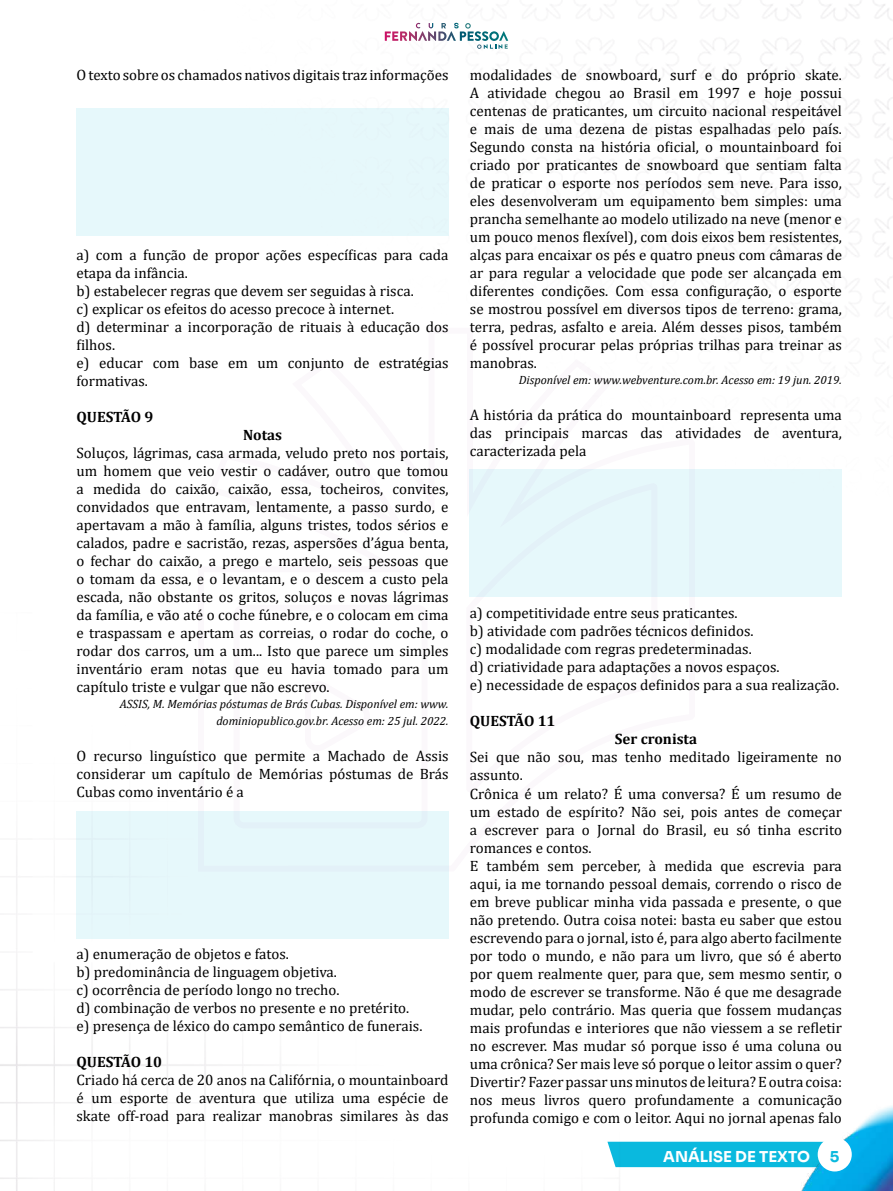
<style>
.page{position:relative;width:893px;height:1191px;background:#fff}
.page>*{position:absolute;margin:0;border:0;box-sizing:border-box;transform-origin:0 0}
.t1{font:15px/18px "Cambria";color:#000;text-align:justify}
.t2{font:700 15px "Cambria";color:#000}
.t3{font:15px "Sora";color:#fff}
.t4{font:15px "Sora";color:#0ab9de}
.t5{font:italic 12px/16.5px "Cambria";color:#000;text-align:right}
</style>
<div class="page">
<img style="left:0;top:0;width:893px;height:1191px">
<svg style="left:195px;top:325px;width:505px;height:548px"></svg>
<svg style="left:409px;top:23px;width:99px;height:26px"></svg>
<div style="left:77px;top:108px;width:372px;height:128px;background:#e6f8fb"></div>
<div style="left:77px;top:811px;width:372px;height:127px;background:#e6f8fb"></div>
<div style="left:470px;top:469px;width:372px;height:128px;background:#e6f8fb"></div>
<p class="t1" style="left:77px;top:66px;width:374px">O texto sobre os chamados nativos digitais traz informações</p>
<p class="t1" style="left:77px;top:246px;width:374px;text-align:left">a) com a função de propor ações específicas para cada etapa da infância.<br>b) estabelecer regras que devem ser seguidas à risca.<br>c) explicar os efeitos do acesso precoce à internet.<br>d) determinar a incorporação de rituais à educação dos filhos.<br>e) educar com base em um conjunto de estratégias formativas.</p>
<p class="t2" style="left:77px;top:406px;width:78px">QUESTÃO 9</p>
<p class="t2" style="left:243px;top:424px;width:41px">Notas</p>
<p class="t1" style="left:77px;top:444px;width:374px">Soluços, lágrimas, casa armada, veludo preto nos portais, um homem que veio vestir o cadáver, outro que tomou a medida do caixão, caixão, essa, tocheiros, convites, convidados que entravam, lentamente, a passo surdo, e apertavam a mão à família, alguns tristes, todos sérios e calados, padre e sacristão, rezas, aspersões d’água benta, o fechar do caixão, a prego e martelo, seis pessoas que o tomam da essa, e o levantam, e o descem a custo pela escada, não obstante os gritos, soluços e novas lágrimas da família, e vão até o coche fúnebre, e o colocam em cima e traspassam e apertam as correias, o rodar do coche, o rodar dos carros, um a um... Isto que parece um simples inventário eram notas que eu havia tomado para um capítulo triste e vulgar que não escrevo.</p>
<p class="t5" style="left:120px;top:695px;width:330px">ASSIS, M. Memórias póstumas de Brás Cubas. Disponível em: www. dominiopublico.gov.br. Acesso em: 25 jul. 2022.</p>
<p class="t1" style="left:77px;top:747px;width:374px">O recurso linguístico que permite a Machado de Assis considerar um capítulo de Memórias póstumas de Brás Cubas como inventário é a</p>
<p class="t1" style="left:77px;top:945px;width:347px;text-align:left">a) enumeração de objetos e fatos.<br>b) predominância de linguagem objetiva.<br>c) ocorrência de período longo no trecho.<br>d) combinação de verbos no presente e no pretérito. e) presença de léxico do campo semântico de funerais.</p>
<p class="t2" style="left:77px;top:1051px;width:87px">QUESTÃO 10</p>
<p class="t1" style="left:77px;top:1071px;width:374px">Criado há cerca de 20 anos na Califórnia, o mountainboard é um esporte de aventura que utiliza uma espécie de skate off-road para realizar manobras similares às das</p>
<p class="t1" style="left:470px;top:66px;width:374px">modalidades de snowboard, surf e do próprio skate.<br>A atividade chegou ao Brasil em 1997 e hoje possui centenas de praticantes, um circuito nacional respeitável e mais de uma dezena de pistas espalhadas pelo país.<br>Segundo consta na história oficial, o mountainboard foi criado por praticantes de snowboard que sentiam falta de praticar o esporte nos períodos sem neve. Para isso, eles desenvolveram um equipamento bem simples: uma prancha semelhante ao modelo utilizado na neve (menor e um pouco menos flexível), com dois eixos bem resistentes, alças para encaixar os pés e quatro pneus com câmaras de ar para regular a velocidade que pode ser alcançada em diferentes condições. Com essa configuração, o esporte se mostrou possível em diversos tipos de terreno: grama, terra, pedras, asfalto e areia. Além desses pisos, também é possível procurar pelas próprias trilhas para treinar as manobras.</p>
<p class="t5" style="left:519px;top:371px;width:325px">Disponível em: www.webventure.com.br. Acesso em: 19 jun. 2019.</p>
<p class="t1" style="left:470px;top:406px;width:374px">A história da prática do mountainboard representa uma das principais marcas das atividades de aventura, caracterizada pela</p>
<p class="t1" style="left:470px;top:604px;width:371px;text-align:left">a) competitividade entre seus praticantes.<br>b) atividade com padrões técnicos definidos.<br>c) modalidade com regras predeterminadas.<br>d) criatividade para adaptações a novos espaços.<br>e) necessidade de espaços definidos para a sua realização.</p>
<p class="t2" style="left:470px;top:710px;width:87px">QUESTÃO 11</p>
<p class="t2" style="left:615px;top:728px;width:84px">Ser cronista</p>
<p class="t1" style="left:470px;top:748px;width:374px;text-align:left">Sei que não sou, mas tenho meditado ligeiramente no assunto.<br>Crônica é um relato? É uma conversa? É um resumo de um estado de espírito? Não sei, pois antes de começar a escrever para o Jornal do Brasil, eu só tinha escrito romances e contos.<br>E também sem perceber, à medida que escrevia para aqui, ia me tornando pessoal demais, correndo o risco de em breve publicar minha vida passada e presente, o que não pretendo. Outra coisa notei: basta eu saber que estou escrevendo para o jornal, isto é, para algo aberto facilmente por todo o mundo, e não para um livro, que só é aberto por quem realmente quer, para que, sem mesmo sentir, o modo de escrever se transforme. Não é que me desagrade mudar, pelo contrário. Mas queria que fossem mudanças mais profundas e interiores que não viessem a se refletir no escrever. Mas mudar só porque isso é uma coluna ou uma crônica? Ser mais leve só porque o leitor assim o quer?<br>Divertir? Fazer passar uns minutos de leitura? E outra coisa: nos meus livros quero profundamente a comunicação profunda comigo e com o leitor. Aqui no jornal apenas falo</p>
<p class="t3" style="left:663px;top:1143px;width:148px">ANÁLISE DE TEXTO</p>
<p class="t4" style="left:830px;top:1143px;width:11px">5</p>
</div>
